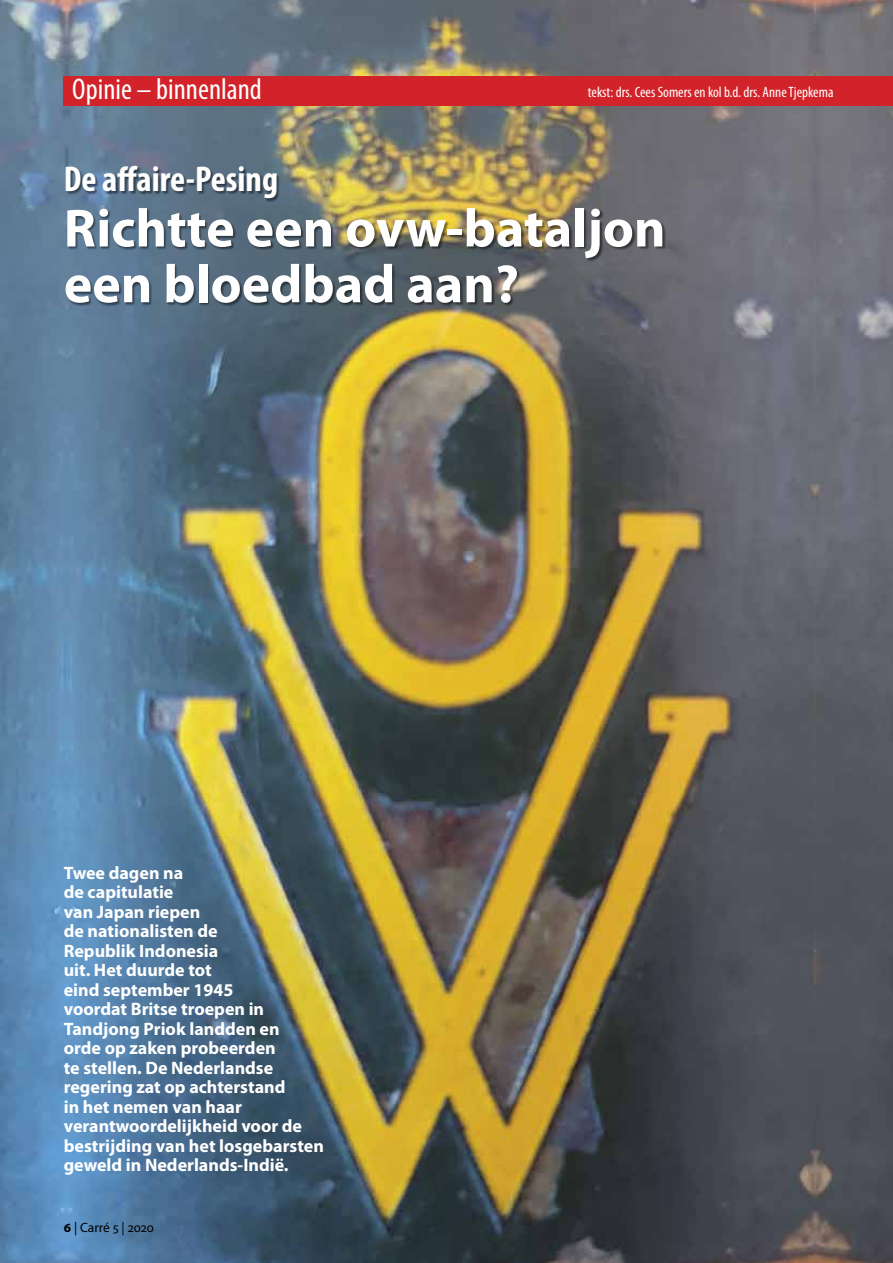
<style>
.page{position:relative;width:893px;height:1263px;background:#fff}
.page>*{position:absolute;margin:0;border:0;box-sizing:border-box;transform-origin:0 0}
.t1{font:700 54px/55.8px "Myriad Pro";color:#fff}
.t2{font:700 condensed 36px "Myriad Pro";color:#fff}
.t3{font:condensed 30px "Myriad Pro";color:#fff}
.t4{font:700 18px/19.5px "Myriad Pro";color:#fff}
.t5{font:condensed 15px "Myriad Pro";color:#fff}
.t6{font:13.5px "Myriad Pro";color:#000}
.s1{font-weight:700}
</style>
<div class="page">
<img style="left:68px;top:0;width:746px;height:1263px">
<img style="left:814px;top:0;width:79px;height:1263px">
<img style="left:0;top:0;width:68px;height:1263px">
<div style="left:64px;top:76px;width:829px;height:30px;background:#d2232a"></div>
<div style="left:66px;top:209px;width:600px;height:98px;background:#000;opacity:.5"></div>
<div style="left:66px;top:166px;width:215px;height:36px;background:#000;opacity:.5"></div>
<h3 class="t3" style="left:72px;top:73px;width:191px">Opinie – binnenland</h3>
<h2 class="t2" style="left:64px;top:159px;width:216px">De affaire-Pesing</h2>
<p class="t5" style="left:588px;top:84px;width:247px">tekst: drs. Cees Somers en kol b.d. drs. Anne Tjepkema</p>
<h1 class="t1" style="left:64px;top:201px;width:603px">Richtte een ovw-bataljon een bloedbad aan?</h1>
<p class="t4" style="left:64px;top:863px;width:262px">Twee dagen na<br>de capitulatie<br>van Japan riepen<br>de nationalisten de<br>Republik Indonesia<br>uit. Het duurde tot<br>eind september 1945<br>voordat Britse troepen in<br>Tandjong Priok landden en<br>orde op zaken probeerden<br>te stellen. De Nederlandse regering zat op achterstand<br>in het nemen van haar verantwoordelijkheid voor de bestrijding van het losgebarsten geweld in Nederlands-Indië.</p>
<p class="t6" style="left:64px;top:1220px;width:92px"><span class="s1">6</span> | Carré 5 | 2020</p>
</div>
